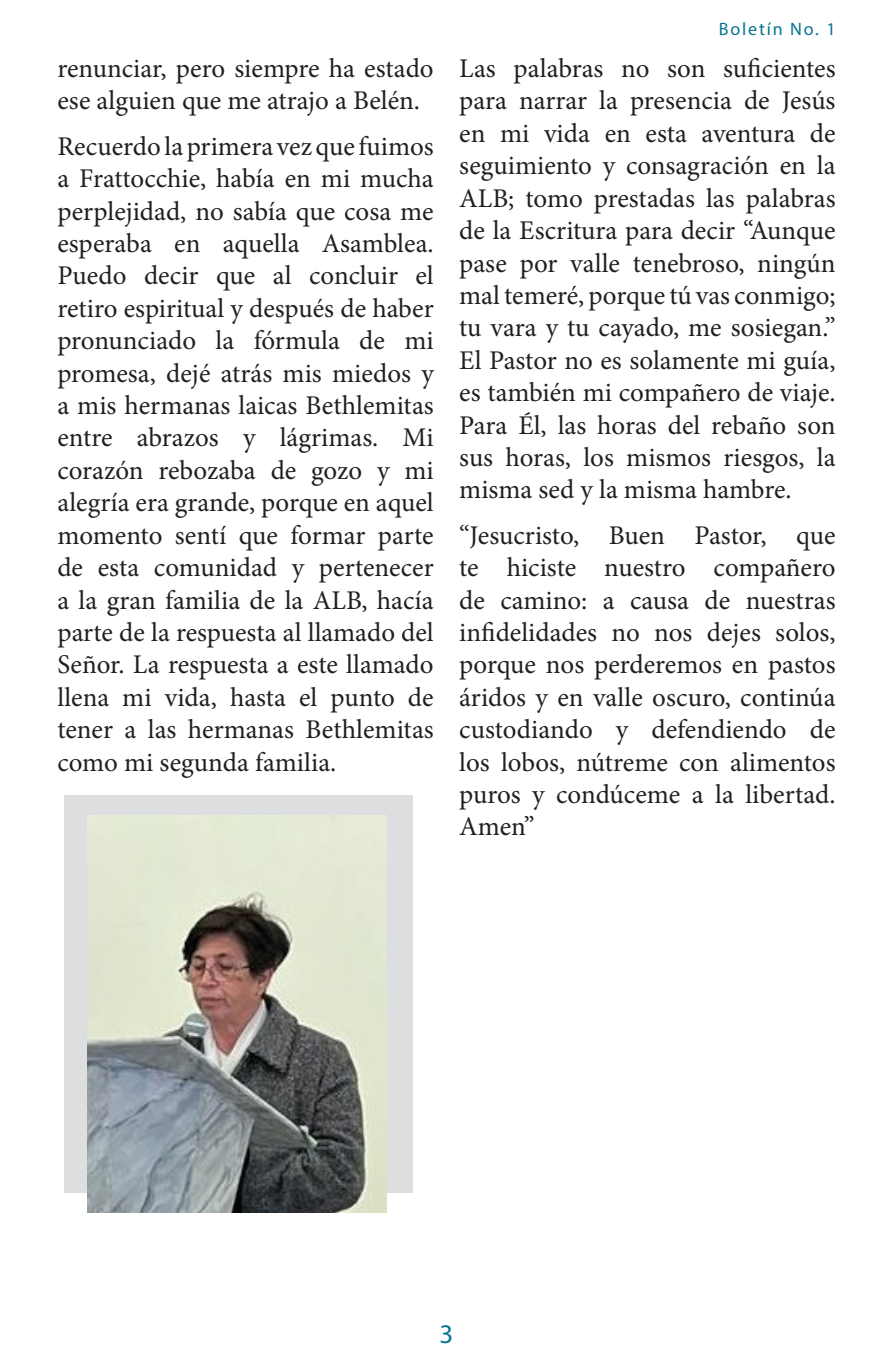
<style>
.page{position:relative;width:893px;height:1372px;background:#fff}
.page>*{position:absolute;margin:0;border:0;box-sizing:border-box;transform-origin:0 0}
.Internas{font:27px/32.4px "Minion Pro";color:#231f20;text-align:justify}
.t1{font:27px "Myriad Pro";color:#097590}
.t2{font:18px "Myriad Pro";letter-spacing:.1em;color:#097590}
</style>
<div class="page">
<div style="left:64px;top:795px;width:348px;height:397px;background:#dddee0"></div>
<img style="left:88px;top:815px;width:298px;height:397px">
<p class="Internas" style="left:57px;top:52px;width:378px">renunciar, pero siempre ha estado ese alguien que me atrajo a Belén.</p>
<p class="Internas" style="left:57px;top:130px;width:378px">Recuerdo la primera vez que fuimos a Frattocchie, había en mi mucha perplejidad, no sabía que cosa me esperaba en aquella Asamblea.<br>Puedo decir que al concluir el retiro espiritual y después de haber pronunciado la fórmula de mi promesa, dejé atrás mis miedos y a mis hermanas laicas Bethlemitas entre abrazos y lágrimas. Mi corazón rebozaba de gozo y mi alegría era grande, porque en aquel momento sentí que formar parte de esta comunidad y pertenecer a la gran familia de la ALB, hacía parte de la respuesta al llamado del Señor. La respuesta a este llamado llena mi vida, hasta el punto de tener a las hermanas Bethlemitas como mi segunda familia.</p>
<p class="t2" style="left:719px;top:18px;width:118px">Boletín No. 1</p>
<p class="Internas" style="left:459px;top:52px;width:378px">Las palabras no son suficientes para narrar la presencia de Jesús en mi vida en esta aventura de seguimiento y consagración en la ALB; tomo prestadas las palabras de la Escritura para decir “Aunque pase por valle tenebroso, ningún mal temeré, porque tú vas conmigo; tu vara y tu cayado, me sosiegan.” El Pastor no es solamente mi guía, es también mi compañero de viaje.<br>Para Él, las horas del rebaño son sus horas, los mismos riesgos, la misma sed y la misma hambre.</p>
<p class="Internas" style="left:459px;top:519px;width:378px">“Jesucristo, Buen Pastor, que te hiciste nuestro compañero de camino: a causa de nuestras infidelidades no nos dejes solos, porque nos perderemos en pastos áridos y en valle oscuro, continúa custodiando y defendiendo de los lobos, nútreme con alimentos puros y condúceme a la libertad.<br>Amen”</p>
<p class="t1" style="left:440px;top:1317px;width:15px">3</p>
</div>
